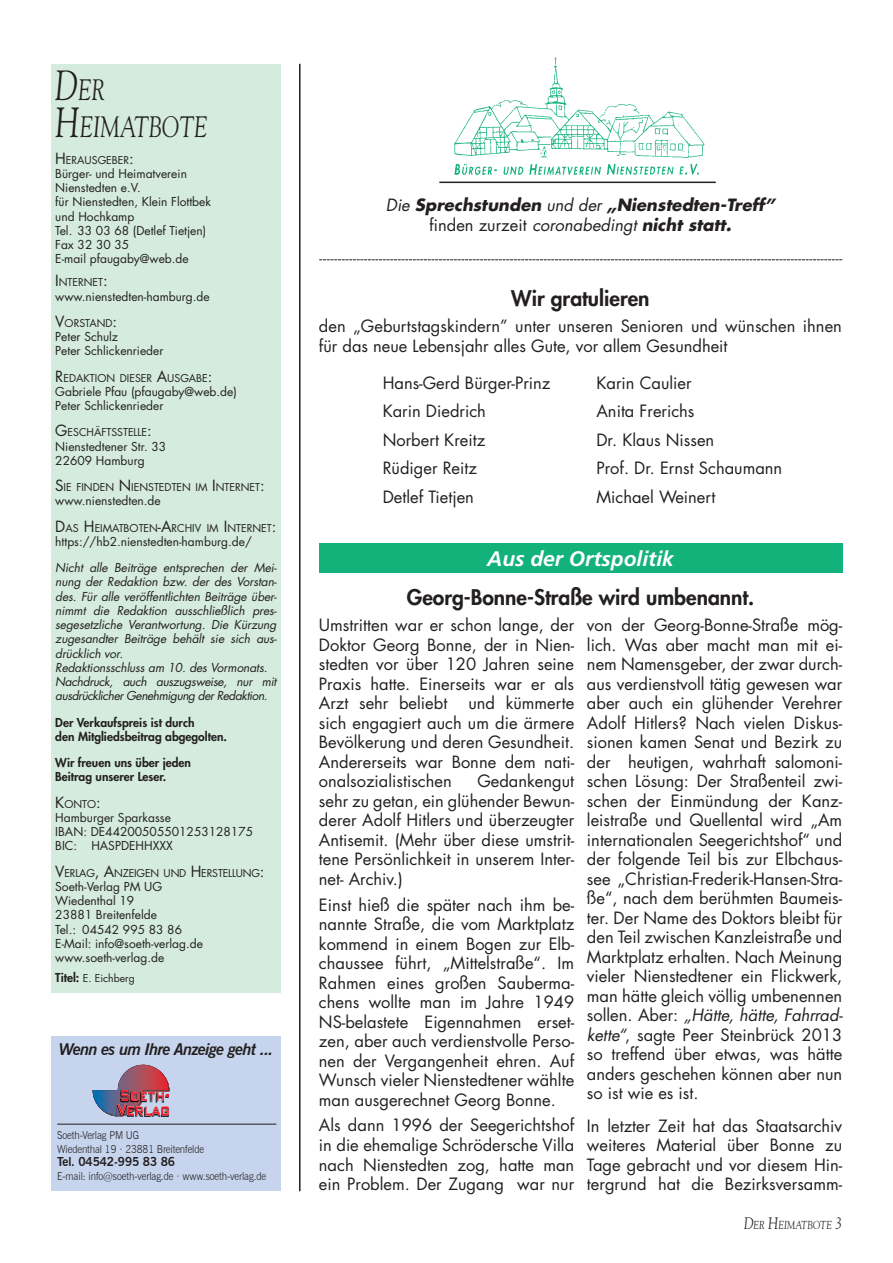
<style>
.page{position:relative;width:893px;height:1263px;background:#fff}
.page>*{position:absolute;margin:0;border:0;box-sizing:border-box;transform-origin:0 0}
.t1{font:italic 29.4px/37.5px "Goudy Std";color:#231f20;scale:.75 1}
.t2{font:800 21px "Futura Std";color:#231f20}
.t3{font:italic 700 21px "Frutiger LT Std";color:#fff}
.t4{font:16.5px/19.5px "Futura Std";color:#231f20;text-align:justify}
.t5{font:italic 700 16.5px/19.8px "Futura Std";color:#231f20;text-align:center}
.t6{font:italic 700 16.35px "News Gothic BT";letter-spacing:-.04em;color:#231f20}
.t7{font:700 12.3px "News Gothic BT";letter-spacing:-.01em;color:#231f20}
.t8{font:12px/14.2px "Futura Std";color:#231f20}
.t9{font:italic 12px/14.2px "Futura Std";letter-spacing:-.01em;color:#231f20}
.t10{font:800 12px/14.2px "Futura Std";color:#231f20}
.t11{font:italic 11.55px "Goudy Std";color:#231f20;scale:.8 1}
.t12{font:300 10.95px/13.6px "News Gothic BT";letter-spacing:-.01em;color:#231f20;scale:.9 1}
.t13{font:10.5px "Futura Std";color:#231f20}
.t14{font:10.5px "Futura Std";color:#231f20}
.s1{font-size:42px}
.s2{font-size:15px}
.s3{font-weight:800;font-size:12px}
.s4{font-weight:400}
.s5{font-weight:400;font-style:normal}
.s6{font-style:italic}
.s7{font-size:16.5px}
</style>
<div class="page">
<div style="left:51px;top:64px;width:230px;height:929px;background:#d4ebde"></div>
<hr style="left:299px;top:64px;width:2px;height:1127px;background:#231f20">
<img style="left:454px;top:57px;width:251px;height:119px">
<hr style="left:439px;top:182px;width:277px;height:1px;background:#231f20">
<svg style="left:319px;top:259px;width:523px;height:1px"></svg>
<div style="left:51px;top:1036px;width:230px;height:155px;background:#c6d5ed"></div>
<svg style="left:93px;top:1065px;width:77px;height:52px"></svg>
<hr style="left:57px;top:1124px;width:219px;height:1px;background:#231f20">
<div style="left:319px;top:543px;width:523px;height:30px;background:#13b27b"></div>
<h1 class="t1" style="left:55px;top:71px;width:205px"><span class="s1">D</span>ER<br><span class="s1">H</span>EIMATBOTE</h1>
<p class="t13" style="left:55px;top:153px;width:80px"><span class="s2">H</span>ERAUSGEBER<span class="s2">:</span></p>
<p class="t8" style="left:55px;top:167px;width:157px">Bürger- und Heimatverein<br>Nienstedten e.V.<br>für Nienstedten, Klein Flottbek und Hochkamp<br>Tel. 33 03 68 (Detlef Tietjen)<br>Fax 32 30 35<br>E-mail pfaugaby@web.de</p>
<p class="t13" style="left:55px;top:276px;width:54px"><span class="s2">I</span>NTERNET<span class="s2">:</span></p>
<p class="t8" style="left:55px;top:289px;width:156px">www.nienstedten-hamburg.de</p>
<p class="t13" style="left:55px;top:316px;width:63px"><span class="s2">V</span>ORSTAND<span class="s2">:</span></p>
<p class="t8" style="left:55px;top:330px;width:110px">Peter Schulz<br>Peter Schlickenrieder</p>
<p class="t13" style="left:55px;top:371px;width:159px"><span class="s2">R</span>EDAKTION DIESER <span class="s2">A</span>USGABE<span class="s2">:</span></p>
<p class="t8" style="left:55px;top:384px;width:183px">Gabriele Pfau (pfaugaby@web.de)<br>Peter Schlickenrieder</p>
<p class="t13" style="left:55px;top:426px;width:98px"><span class="s2">G</span>ESCHÄFTSSTELLE<span class="s2">:</span></p>
<p class="t8" style="left:55px;top:439px;width:112px">Nienstedtener Str. 33<br>22609 Hamburg</p>
<p class="t13" style="left:55px;top:480px;width:211px"><span class="s2">S</span>IE FINDEN <span class="s2">N</span> IENSTEDTEN IM <span class="s2">I</span>NTERNET<span class="s2">:</span></p>
<p class="t8" style="left:55px;top:494px;width:107px">www.nienstedten.de</p>
<p class="t13" style="left:55px;top:521px;width:136px"><span class="s2">D</span>AS <span class="s2">H</span>EIMATBOTEN<span class="s2">-A</span>RCHIV</p>
<p class="t13" style="left:207px;top:521px;width:71px">IM <span class="s2">I</span>NTERNET<span class="s2">:</span></p>
<p class="t8" style="left:55px;top:534px;width:198px">https://hb2.nienstedten-hamburg.de/</p>
<p class="t9" style="left:55px;top:561px;width:223px">Nicht alle Beiträge entsprechen der Mei&shy;nung der Redaktion bzw. der des Vorstan&shy;des. Für alle veröffentlichten Beiträge über&shy;nimmt die Redaktion ausschließlich pres&shy;segesetzliche Verantwortung. Die Kürzung zugesandter Beiträge behält sie sich aus&shy;drücklich vor.<br>Redaktionsschluss am 10. des Vormonats.<br>Nachdruck, auch auszugsweise, nur mit ausdrücklicher Genehmigung der Redaktion.</p>
<p class="t10" style="left:55px;top:715px;width:173px">Der Verkaufspreis ist durch<br>den Mitgliedsbeitrag abgegolten.</p>
<p class="t10" style="left:55px;top:755px;width:137px">Wir freuen uns über jeden<br>Beitrag unserer Leser.</p>
<p class="t13" style="left:55px;top:797px;width:47px"><span class="s2">K</span>ONTO<span class="s2">:</span></p>
<p class="t8" style="left:55px;top:810px;width:199px">Hamburger Sparkasse<br>IBAN: DE44200505501253128175<br>BIC: HASPDEHHXXX</p>
<p class="t13" style="left:55px;top:866px;width:211px"><span class="s2">V</span>ERLAG<span class="s2">, A</span>NZEIGEN UND <span class="s2">H</span>ERSTELLUNG<span class="s2">:</span></p>
<p class="t8" style="left:55px;top:879px;width:149px">Soeth-Verlag PM UG<br>Wiedenthal 19<br>23881 Breitenfelde<br>Tel.: 04542 995 83 86<br>E-Mail: info@soeth-verlag.de www.soeth-verlag.de</p>
<p class="t14" style="left:55px;top:971px;width:81px"><span class="s3">Titel:</span> E. Eichberg</p>
<p class="t6" style="left:59px;top:1039px;width:216px">Wenn es um Ihre Anzeige geht ...</p>
<p class="t12" style="left:57px;top:1128px;width:165px">Soeth-Verlag PM UG<br>Wiedenthal 19 ∙ 23881 Breitenfelde</p>
<p class="t7" style="left:57px;top:1154px;width:120px">Tel. 04542-995 83 86</p>
<p class="t12" style="left:57px;top:1169px;width:234px">E-mail: info@soeth-verlag.de ∙ www.soeth-verlag.de</p>
<p class="t5" style="left:386px;top:195px;width:390px"><span class="s4">Die</span> Sprechstunden <span class="s4">und der</span> „Nienstedten-Treff” <span class="s5">finden zurzeit</span> <span class="s4">coronabedingt</span> nicht statt.</p>
<p class="t2" style="left:511px;top:285px;width:140px">Wir gratulieren</p>
<p class="t4" style="left:319px;top:317px;width:525px">den „Geburtstagskindern” unter unseren Senioren und wünschen ihnen für das neue Lebensjahr alles Gute, vor allem Gesundheit</p>
<p class="t4" style="left:383px;top:373px;width:169px">Hans-Gerd Bürger-Prinz</p>
<p class="t4" style="left:596px;top:373px;width:97px">Karin Caulier</p>
<p class="t4" style="left:383px;top:402px;width:105px">Karin Diedrich</p>
<p class="t4" style="left:596px;top:402px;width:100px">Anita Frerichs</p>
<p class="t4" style="left:383px;top:430px;width:104px">Norbert Kreitz</p>
<p class="t4" style="left:596px;top:430px;width:119px">Dr. Klaus Nissen</p>
<p class="t4" style="left:383px;top:459px;width:96px">Rüdiger Reitz</p>
<p class="t4" style="left:596px;top:459px;width:187px">Prof. Dr. Ernst Schaumann</p>
<p class="t4" style="left:383px;top:487px;width:93px">Detlef Tietjen</p>
<p class="t4" style="left:596px;top:487px;width:120px">Michael Weinert</p>
<p class="t3" style="left:487px;top:546px;width:188px">Aus der Ortspolitik</p>
<p class="t2" style="left:407px;top:584px;width:349px">Georg-Bonne-Straße wird umbenannt.</p>
<p class="t4" style="left:319px;top:615px;width:257px">Umstritten war er schon lange, der Doktor Georg Bonne, der in Nien&shy;stedten vor über 120 Jahren seine Praxis hatte. Einerseits war er als Arzt sehr beliebt</p>
<p class="t4" style="left:587px;top:615px;width:257px">von der Georg-Bonne-Straße mög&shy;lich. Was aber macht man mit ei&shy;nem Namensgeber, der zwar durch&shy;aus verdienstvoll tätig gewesen war aber auch ein glühender Verehrer Adolf Hitlers? Nach vielen Diskus&shy;sionen kamen Senat und Bezirk zu der heutigen, wahrhaft salomoni&shy;schen Lösung: Der Straßenteil zwi&shy;schen der Einmündung der Kanz&shy;leistraße und Quellental wird „Am internationalen Seegerichtshof“ und der folgende Teil bis zur Elbchaus&shy;see „Christian-Frederik-Hansen-Stra&shy;ße“, nach dem berühmten Baumeis&shy;ter. Der Name des Doktors bleibt für den Teil zwischen Kanzleistraße und Marktplatz erhalten. Nach Meinung vieler Nienstedtener ein Flickwerk, man hätte gleich völlig umbenennen sollen. Aber: <span class="s6">„Hätte, hätte, Fahrrad&shy;kette“</span>, sagte Peer Steinbrück 2013 so treffend über etwas, was hätte anders geschehen können aber nun so ist wie es ist.</p>
<p class="t4" style="left:587px;top:1116px;width:257px">In letzter Zeit hat das Staatsarchiv weiteres Material über Bonne zu Tage gebracht und vor diesem Hin&shy;tergrund hat die Bezirksversamm-</p>
<p class="t4" style="left:319px;top:693px;width:257px;text-indent:150px">und kümmerte sich engagiert auch um die ärmere Bevölkerung und deren Gesundheit.<br>Andererseits war Bonne dem nati&shy;onalsozialistischen</p>
<p class="t4" style="left:319px;top:771px;width:257px;text-indent:158px">Gedankengut sehr zu getan, ein glühender Bewun&shy;derer Adolf Hitlers und überzeugter Antisemit. (Mehr über diese umstrit&shy;tene Persönlichkeit in unserem Inter&shy;net- Archiv.)</p>
<p class="t4" style="left:319px;top:895px;width:257px">Einst hieß die später nach ihm be&shy;nannte Straße, die vom Marktplatz kommend in einem Bogen zur Elb&shy;chaussee führt, „Mittelstraße“. Im Rahmen eines großen Sauberma&shy;chens wollte man im Jahre 1949<br>NS-belastete Eigennahmen erset&shy;zen, aber auch verdienstvolle Perso&shy;nen der Vergangenheit ehren. Auf Wunsch vieler Nienstedtener wählte man ausgerechnet Georg Bonne.</p>
<p class="t4" style="left:319px;top:1116px;width:257px">Als dann 1996 der Seegerichtshof in die ehemalige Schrödersche Villa nach Nienstedten zog, hatte man ein Problem. Der Zugang war nur</p>
<p class="t11" style="left:744px;top:1217px;width:124px"><span class="s7">D</span>ER <span class="s7">H</span>EIMATBOTE <span class="s7">3</span></p>
</div>
